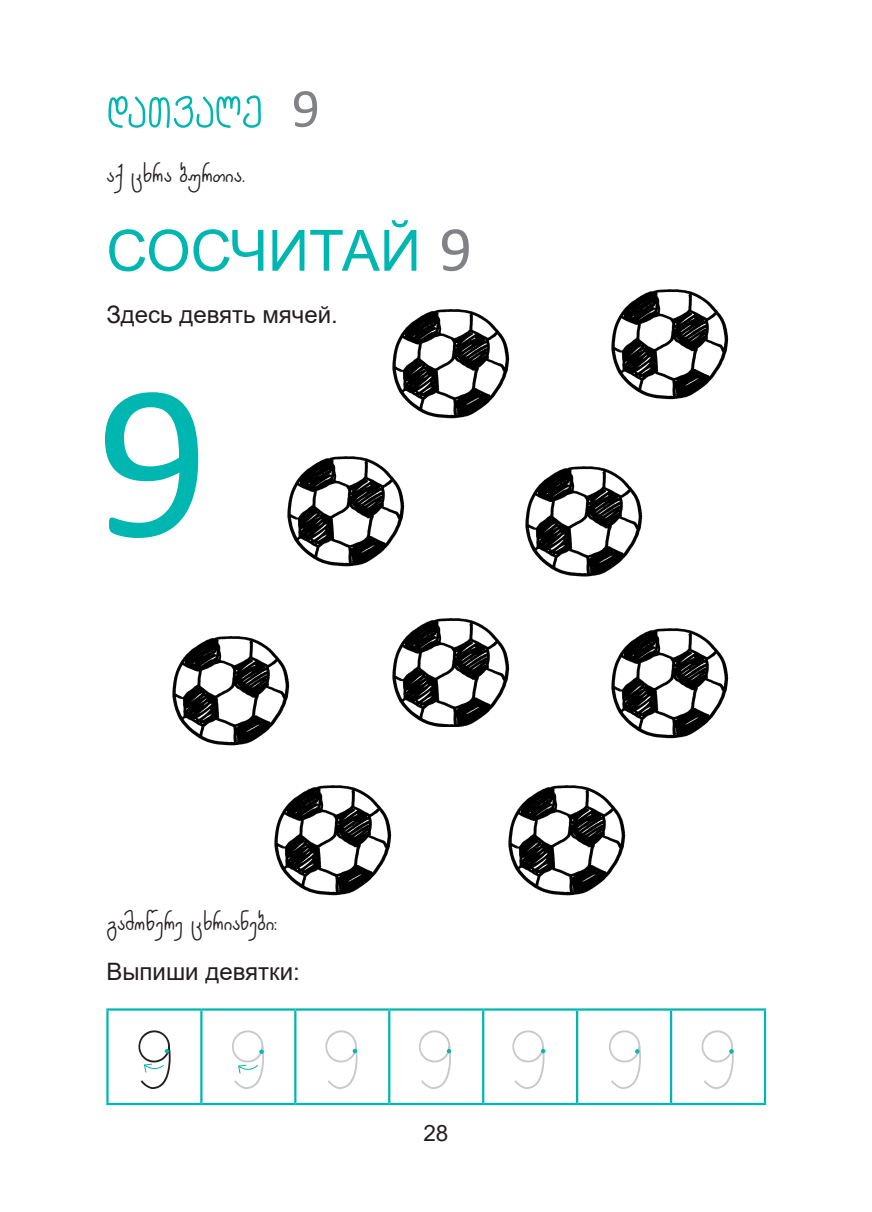
<style>
.page{position:relative;width:872px;height:1212px;background:#fff}
.page>*{position:absolute;margin:0;border:0;box-sizing:border-box;transform-origin:0 0}
.t1{font:224.1px "Calibri";color:#00b6b0}
.t2{font:98.4px "Bakur";letter-spacing:.56em;color:#c7c8ca}
.t3{font:57px "Arial";color:#00b6b0}
.t4{font:57px "Wimpy Kid CAPS";color:#00b6b0}
.t5{font:27px "Wimpy Kid";color:#231f20}
.t6{font:24px "Arial";color:#231f20}
.t7{font:22.5px "Arial";color:#231f20}
.s1{font-family:"Calibri";font-size:55.5px;color:#808285}
.s2{font-family:"Calibri";font-size:64.5px;color:#808285}
.s3{color:#231f20}
</style>
<div class="page">
<hr style="left:106px;top:1008px;width:95px;height:2px;background:#00b6b0">
<hr style="left:106px;top:1010px;width:3px;height:93px;background:#00b6b0">
<hr style="left:201px;top:1008px;width:94px;height:2px;background:#00b6b0">
<hr style="left:200px;top:1010px;width:2px;height:93px;background:#00b6b0">
<hr style="left:295px;top:1008px;width:94px;height:2px;background:#00b6b0">
<hr style="left:294px;top:1010px;width:2px;height:93px;background:#00b6b0">
<hr style="left:389px;top:1008px;width:94px;height:2px;background:#00b6b0">
<hr style="left:388px;top:1010px;width:2px;height:93px;background:#00b6b0">
<hr style="left:483px;top:1008px;width:94px;height:2px;background:#00b6b0">
<hr style="left:482px;top:1010px;width:2px;height:93px;background:#00b6b0">
<hr style="left:577px;top:1008px;width:94px;height:2px;background:#00b6b0">
<hr style="left:576px;top:1010px;width:2px;height:93px;background:#00b6b0">
<hr style="left:671px;top:1008px;width:95px;height:2px;background:#00b6b0">
<hr style="left:670px;top:1010px;width:2px;height:93px;background:#00b6b0">
<hr style="left:764px;top:1010px;width:2px;height:93px;background:#00b6b0">
<hr style="left:106px;top:1103px;width:95px;height:2px;background:#00b6b0">
<hr style="left:201px;top:1103px;width:94px;height:2px;background:#00b6b0">
<hr style="left:295px;top:1103px;width:94px;height:2px;background:#00b6b0">
<hr style="left:389px;top:1103px;width:94px;height:2px;background:#00b6b0">
<hr style="left:483px;top:1103px;width:94px;height:2px;background:#00b6b0">
<hr style="left:577px;top:1103px;width:94px;height:2px;background:#00b6b0">
<hr style="left:671px;top:1103px;width:95px;height:2px;background:#00b6b0">
<img style="left:611px;top:628px;width:118px;height:111px">
<img style="left:611px;top:289px;width:118px;height:111px">
<img style="left:392px;top:309px;width:118px;height:110px">
<img style="left:525px;top:466px;width:118px;height:111px">
<img style="left:508px;top:785px;width:118px;height:111px">
<img style="left:287px;top:456px;width:118px;height:111px">
<img style="left:392px;top:618px;width:118px;height:108px">
<img style="left:172px;top:636px;width:118px;height:110px">
<img style="left:274px;top:785px;width:118px;height:111px">
<svg style="left:165px;top:1049px;width:4px;height:4px"></svg>
<svg style="left:353px;top:1049px;width:4px;height:4px"></svg>
<svg style="left:635px;top:1049px;width:4px;height:4px"></svg>
<svg style="left:259px;top:1049px;width:5px;height:5px"></svg>
<svg style="left:541px;top:1049px;width:4px;height:4px"></svg>
<svg style="left:447px;top:1049px;width:4px;height:4px"></svg>
<svg style="left:729px;top:1049px;width:4px;height:4px"></svg>
<svg style="left:144px;top:1063px;width:20px;height:10px"></svg>
<svg style="left:238px;top:1064px;width:20px;height:10px"></svg>
<p class="t4" style="left:106px;top:93px;width:215px">daTvale <span class="s1">9</span></p>
<p class="t5" style="left:106px;top:160px;width:141px">AQ CXRA BURTIA.</p>
<p class="t3" style="left:106px;top:211px;width:367px">СОСЧИТАЙ <span class="s2">9</span></p>
<p class="t6" style="left:106px;top:298px;width:233px">Здесь девять мячей.</p>
<p class="t1" style="left:96px;top:306px;width:115px">9</p>
<p class="t5" style="left:106px;top:908px;width:172px">GAMOWERE CXRIANEBI:</p>
<p class="t6" style="left:106px;top:955px;width:195px">Выпиши девятки:</p>
<p class="t2" style="left:135px;top:1025px;width:603px"><span class="s3">9</span>999999</p>
<p class="t7" style="left:423px;top:1118px;width:27px">28</p>
</div>
